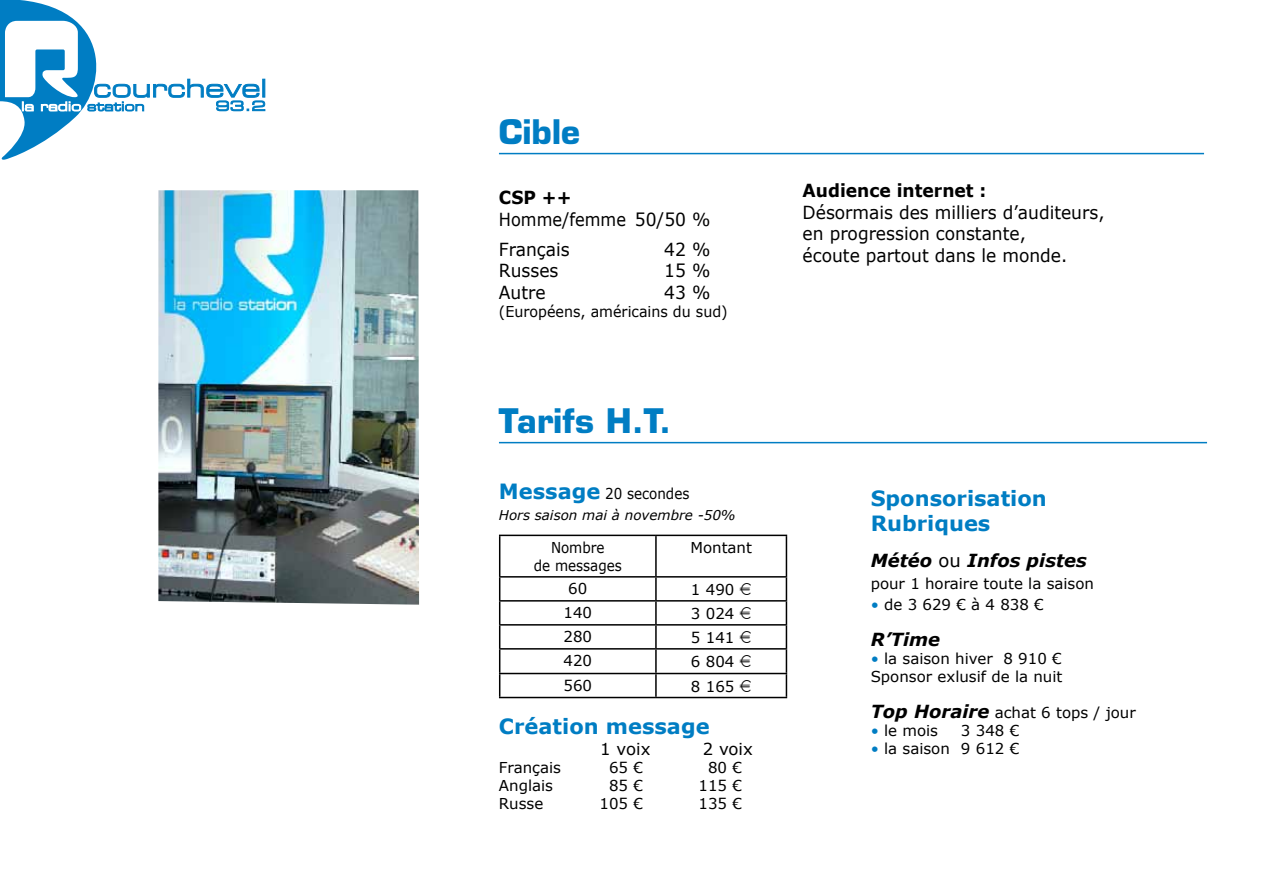
<style>
.page{position:relative;width:1263px;height:893px;background:#fff}
.page>*{position:absolute;margin:0;border:0;box-sizing:border-box;transform-origin:0 0}
.t1{font:700 33px "Eurostile";color:#007dc3}
.t2{font:700 21px/25.2px "Verdana";color:#007dc3}
.t3{font:18px/21.6px "Verdana";color:#000;scale:.95 1}
.t4{font:18px/30.2px "Verdana";color:#000;scale:.9 1}
.t5{font:italic 700 18px "Verdana";color:#000}
.t6{font:700 18px "Verdana";color:#000;scale:.95 1}
.t7{font:16.5px "Verdana";color:#000}
.t8{font:15px/18px "Verdana";color:#000}
.t9{font:15px/18px "Verdana";color:#000;text-align:center;scale:.9 1}
.t10{font:15px "Verdana";color:#000;scale:.95 1}
.t11{font:italic 13.5px "Verdana";color:#000}
.s1{font-weight:700;font-size:21px;color:#007dc3}
.s2{font-family:"Euro"}
.s3{font-weight:400;font-style:normal}
.s4{color:#007dc3}
.s5{font-weight:700;font-style:italic;font-size:18px}
</style>
<div class="page">
<svg style="left:0;top:0;width:265px;height:160px"></svg>
<hr style="left:499px;top:442px;width:708px;height:1px;background:#007dc3">
<hr style="left:499px;top:153px;width:705px;height:1px;background:#007dc3">
<img style="left:158px;top:190px;width:261px;height:415px">
<hr style="left:499px;top:535px;width:157px;height:1px;background:#000">
<hr style="left:499px;top:536px;width:1px;height:40px;background:#000">
<hr style="left:656px;top:535px;width:131px;height:1px;background:#000">
<hr style="left:655px;top:536px;width:2px;height:40px;background:#000">
<hr style="left:786px;top:536px;width:1px;height:40px;background:#000">
<hr style="left:499px;top:576px;width:157px;height:2px;background:#000">
<hr style="left:656px;top:576px;width:131px;height:2px;background:#000">
<hr style="left:655px;top:578px;width:2px;height:22px;background:#000">
<hr style="left:499px;top:600px;width:157px;height:2px;background:#000">
<hr style="left:656px;top:600px;width:131px;height:2px;background:#000">
<hr style="left:655px;top:602px;width:2px;height:22px;background:#000">
<hr style="left:499px;top:624px;width:157px;height:2px;background:#000">
<hr style="left:656px;top:624px;width:131px;height:2px;background:#000">
<hr style="left:655px;top:626px;width:2px;height:22px;background:#000">
<hr style="left:499px;top:648px;width:157px;height:2px;background:#000">
<hr style="left:656px;top:648px;width:131px;height:2px;background:#000">
<hr style="left:655px;top:650px;width:2px;height:23px;background:#000">
<hr style="left:499px;top:673px;width:157px;height:1px;background:#000">
<svg style="left:499px;top:578px;width:1px;height:119px"></svg>
<hr style="left:656px;top:673px;width:131px;height:1px;background:#000">
<hr style="left:655px;top:674px;width:2px;height:23px;background:#000">
<svg style="left:786px;top:578px;width:1px;height:119px"></svg>
<hr style="left:499px;top:697px;width:157px;height:1px;background:#000">
<hr style="left:656px;top:697px;width:131px;height:1px;background:#000">
<h1 class="t1" style="left:499px;top:112px;width:83px">Cible</h1>
<p class="t6" style="left:499px;top:186px;width:78px">CSP ++</p>
<p class="t4" style="left:499px;top:204px;width:237px">Homme/femme 50/50 %<br>Français</p>
<p class="t3" style="left:664px;top:239px;width:50px">42 %</p>
<p class="t3" style="left:499px;top:260px;width:64px">Russes</p>
<p class="t3" style="left:664px;top:260px;width:50px">15 %</p>
<p class="t3" style="left:499px;top:282px;width:51px">Autre</p>
<p class="t3" style="left:664px;top:282px;width:50px">43 %</p>
<p class="t10" style="left:499px;top:302px;width:242px">(Européens, américains du sud)</p>
<h1 class="t1" style="left:499px;top:401px;width:174px">Tarifs H.T.</h1>
<p class="t9" style="left:499px;top:484px;width:213px"><span class="s1">Message</span> 20 secondes</p>
<p class="t11" style="left:499px;top:507px;width:238px">Hors saison mai à novembre -50%</p>
<p class="t9" style="left:534px;top:539px;width:99px">Nombre<br>de messages</p>
<p class="t8" style="left:690px;top:539px;width:63px">Montant</p>
<p class="t8" style="left:568px;top:580px;width:21px">60</p>
<p class="t8" style="left:691px;top:581px;width:62px">1 490 <span class="s2">E</span></p>
<p class="t8" style="left:563px;top:604px;width:30px">140</p>
<p class="t8" style="left:691px;top:605px;width:62px">3 024 <span class="s2">E</span></p>
<p class="t8" style="left:563px;top:628px;width:30px">280</p>
<p class="t8" style="left:691px;top:629px;width:62px">5 141 <span class="s2">E</span></p>
<p class="t8" style="left:563px;top:652px;width:30px">420</p>
<p class="t8" style="left:691px;top:653px;width:62px">6 804 <span class="s2">E</span></p>
<p class="t8" style="left:563px;top:677px;width:30px">560</p>
<p class="t8" style="left:691px;top:677px;width:62px">8 165 <span class="s2">E</span></p>
<h2 class="t2" style="left:499px;top:713px;width:212px">Création message</h2>
<p class="t7" style="left:600px;top:739px;width:52px">1 voix</p>
<p class="t7" style="left:703px;top:739px;width:52px">2 voix</p>
<p class="t8" style="left:499px;top:759px;width:64px">Français</p>
<p class="t8" style="left:609px;top:759px;width:35px">65 €</p>
<p class="t8" style="left:708px;top:759px;width:35px">80 €</p>
<p class="t8" style="left:499px;top:777px;width:56px">Anglais</p>
<p class="t8" style="left:609px;top:777px;width:35px">85 €</p>
<p class="t8" style="left:698px;top:777px;width:45px">115 €</p>
<p class="t8" style="left:499px;top:795px;width:46px">Russe</p>
<p class="t8" style="left:599px;top:795px;width:45px">105 €</p>
<p class="t8" style="left:698px;top:795px;width:45px">135 €</p>
<p class="t6" style="left:803px;top:179px;width:195px">Audience internet :</p>
<p class="t3" style="left:803px;top:202px;width:319px">Désormais des milliers d’auditeurs, en progression constante,<br>écoute partout dans le monde.</p>
<h2 class="t2" style="left:871px;top:486px;width:178px">Sponsorisation<br>Rubriques</h2>
<p class="t5" style="left:871px;top:549px;width:218px">Météo <span class="s3">ou</span> Infos pistes</p>
<p class="t8" style="left:871px;top:574px;width:225px">pour 1 horaire toute la saison</p>
<p class="t8" style="left:871px;top:596px;width:175px"><span class="s4">•</span> de 3 629 € à 4 838 €</p>
<p class="t5" style="left:871px;top:628px;width:71px">R’Time</p>
<p class="t8" style="left:871px;top:650px;width:193px"><span class="s4">•</span> la saison hiver 8 910 €<br>Sponsor exlusif de la nuit</p>
<p class="t8" style="left:871px;top:704px;width:267px"><span class="s5">Top Horaire</span> achat 6 tops / jour</p>
<p class="t8" style="left:871px;top:722px;width:69px"><span class="s4">•</span> le mois</p>
<p class="t8" style="left:961px;top:722px;width:60px">3 348 €</p>
<p class="t8" style="left:871px;top:740px;width:150px"><span class="s4">•</span> la saison 9 612 €</p>
</div>
